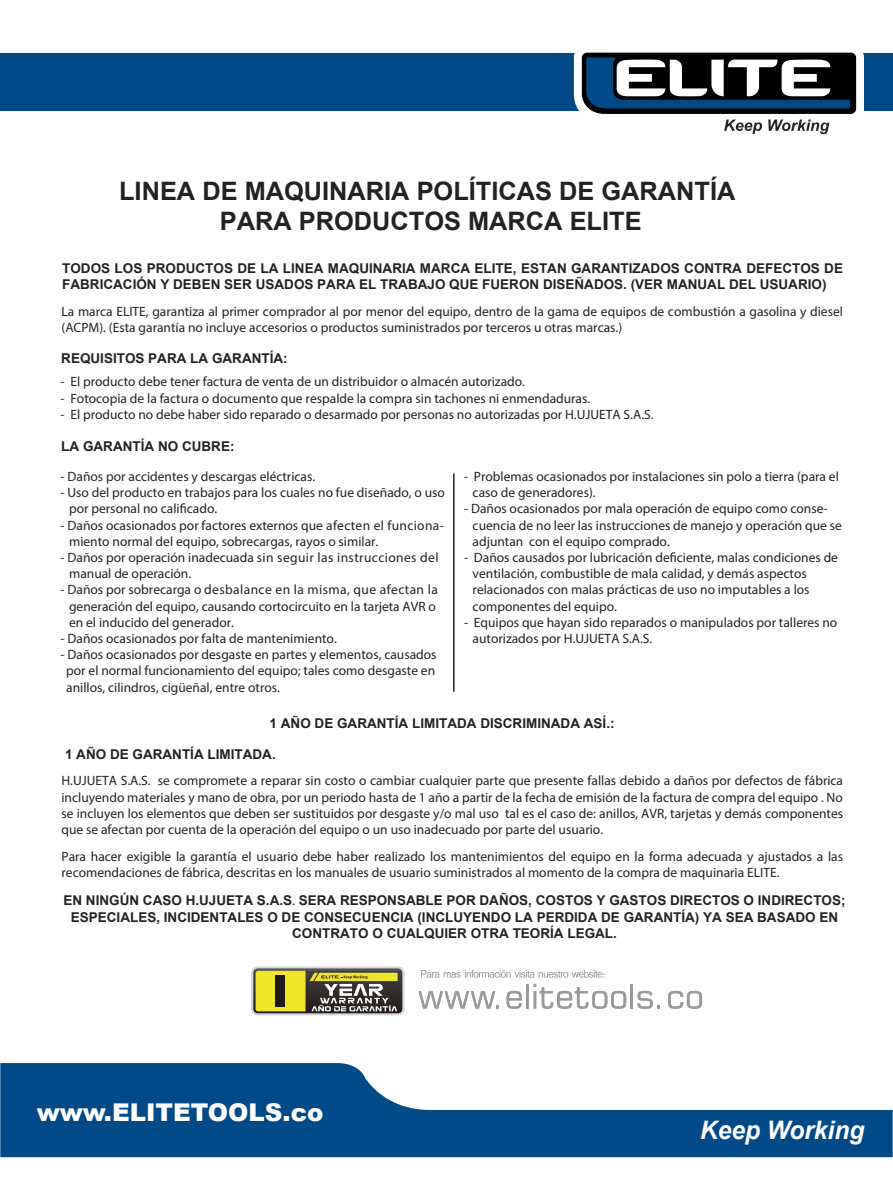
<style>
.page{position:relative;width:893px;height:1191px;background:#fff}
.page>*{position:absolute;margin:0;border:0;box-sizing:border-box;transform-origin:0 0}
.t1{font:italic 700 25.5px "Arial";color:#fff;scale:.96 1}
.t2{font:700 25.35px/30.5px "Arial";color:#222220;text-align:center}
.t3{font:900 24.45px "Arial";color:#fff}
.t4{font:13.5px/16.2px "Myriad Pro";color:#222220}
.t5{font:700 13.5px/16.2px "Arial";color:#222220;text-align:center}
.s1{font-family:"Myriad Pro";font-weight:400}
</style>
<div class="page">
<div style="left:0;top:53px;width:892px;height:58px;background:#004a88"></div>
<svg style="left:0;top:1063px;width:893px;height:94px;fill:#004a88"></svg>
<svg style="left:573px;top:52px;width:291px;height:82px"></svg>
<svg style="left:251px;top:966px;width:153px;height:49px;background:#958e53"></svg>
<svg style="left:418px;top:991px;width:80px;height:17px"></svg>
<svg style="left:506px;top:991px;width:16px;height:17px"></svg>
<hr style="left:526px;top:984px;width:3px;height:24px;background:#9a9a9a">
<svg style="left:534px;top:984px;width:92px;height:24px"></svg>
<hr style="left:631px;top:984px;width:2px;height:24px;background:#9a9a9a">
<svg style="left:637px;top:991px;width:23px;height:17px"></svg>
<svg style="left:668px;top:991px;width:34px;height:17px"></svg>
<svg style="left:421px;top:970px;width:184px;height:7px"></svg>
<hr style="left:453px;top:473px;width:2px;height:218px;background:#222220">
<h2 class="t2" style="left:119px;top:178px;width:618px">LINEA DE MAQUINARIA POLÍTICAS DE GARANTÍA<br>PARA PRODUCTOS MARCA ELITE</h2>
<p class="t5" style="left:62px;top:262px;width:782px;text-align:left">TODOS LOS PRODUCTOS DE LA LINEA MAQUINARIA MARCA ELITE, ESTAN GARANTIZADOS CONTRA DEFECTOS DE<br>FABRICACIÓN Y DEBEN SER USADOS PARA EL TRABAJO QUE FUERON DISEÑADOS. (VER MANUAL DEL USUARIO)</p>
<p class="t4" style="left:62px;top:304px;width:783px">La marca ELITE, garantiza al primer comprador al por menor del equipo, dentro de la gama de equipos de combustión a gasolina y diesel (ACPM). (Esta garantía no incluye accesorios o productos suministrados por terceros u otras marcas.)</p>
<p class="t5" style="left:61px;top:351px;width:228px">REQUISITOS PARA LA GARANTÍA:</p>
<p class="t4" style="left:60px;top:375px;width:466px">- El producto debe tener factura de venta de un distribuidor o almacén autorizado.</p>
<p class="t4" style="left:60px;top:391px;width:531px">- Fotocopia de la factura o documento que respalde la compra sin tachones ni enmendaduras.</p>
<p class="t4" style="left:60px;top:407px;width:595px">- El producto no debe haber sido reparado o desarmado por personas no autorizadas por H.UJUETA S.A.S.</p>
<p class="t5" style="left:61px;top:440px;width:175px">LA GARANTÍA NO CUBRE:</p>
<p class="t4" style="left:60px;top:469px;width:256px">- Daños por accidentes y descargas eléctricas.</p>
<p class="t4" style="left:69px;top:485px;width:377px;text-indent:-9px">- Uso del producto en trabajos para los cuales no fue diseñado, o uso por personal no calificado.</p>
<p class="t4" style="left:69px;top:518px;width:376px;text-indent:-9px">- Daños ocasionados por factores externos que afecten el funciona&shy;miento normal del equipo, sobrecargas, rayos o similar.</p>
<p class="t4" style="left:69px;top:550px;width:371px;text-indent:-9px">- Daños por operación inadecuada sin seguir las instrucciones del manual de operación.</p>
<p class="t4" style="left:69px;top:583px;width:370px;text-indent:-9px">- Daños por sobrecarga o desbalance en la misma, que afectan la generación del equipo, causando cortocircuito en la tarjeta AVR o en el inducido del generador.</p>
<p class="t4" style="left:60px;top:631px;width:278px">- Daños ocasionados por falta de mantenimiento.</p>
<p class="t4" style="left:66px;top:647px;width:372px;text-align:justify;text-indent:-6px">- Daños ocasionados por desgaste en partes y elementos, causados por el normal funcionamiento del equipo; tales como desgaste en anillos, cilindros, cigüeñal, entre otros.</p>
<p class="t4" style="left:473px;top:469px;width:368px;text-indent:-9px">- Problemas ocasionados por instalaciones sin polo a tierra (para el caso de generadores).</p>
<p class="t4" style="left:473px;top:502px;width:371px;text-indent:-9px">- Daños ocasionados por mala operación de equipo como conse&shy;cuencia de no leer las instrucciones de manejo y operación que se adjuntan con el equipo comprado.</p>
<p class="t4" style="left:473px;top:550px;width:367px;text-indent:-9px">- Daños causados por lubricación deficiente, malas condiciones de ventilación, combustible de mala calidad, y demás aspectos relacionados con malas prácticas de uso no imputables a los componentes del equipo.</p>
<p class="t4" style="left:473px;top:615px;width:366px;text-indent:-9px">- Equipos que hayan sido reparados o manipulados por talleres no autorizados por H.UJUETA S.A.S.</p>
<p class="t5" style="left:270px;top:716px;width:346px">1 AÑO DE GARANTÍA LIMITADA DISCRIMINADA ASÍ.:</p>
<p class="t5" style="left:65px;top:747px;width:212px">1 AÑO DE GARANTÍA LIMITADA.</p>
<p class="t4" style="left:62px;top:774px;width:783px;text-align:justify">H.UJUETA S.A.S. se compromete a reparar sin costo o cambiar cualquier parte que presente fallas debido a daños por defectos de fábrica incluyendo materiales y mano de obra, por un periodo hasta de 1 año a partir de la fecha de emisión de la factura de compra del equipo . No se incluyen los elementos que deben ser sustituidos por desgaste y/o mal uso tal es el caso de: anillos, AVR, tarjetas y demás componentes que se afectan por cuenta de la operación del equipo o un uso inadecuado por parte del usuario.</p>
<p class="t4" style="left:62px;top:849px;width:783px">Para hacer exigible la garantía el usuario debe haber realizado los mantenimientos del equipo en la forma adecuada y ajustados a las recomendaciones de fábrica, descritas en los manuales de usuario suministrados al momento de la compra de maquinaria ELITE.</p>
<p class="t5" style="left:63px;top:894px;width:784px">EN NINGÚN CASO H.UJUETA S.A.S<span class="s1">.</span> SERA RESPONSABLE POR DAÑOS, COSTOS Y GASTOS DIRECTOS O INDIRECTOS;<br>ESPECIALES, INCIDENTALES O DE CONSECUENCIA (INCLUYENDO LA PERDIDA DE GARANTÍA) YA SEA BASADO EN<br>CONTRATO O CUALQUIER OTRA TEORÍA LEGAL.</p>
<h3 class="t3" style="left:37px;top:1098px;width:288px">www.ELITETOOLS.co</h3>
<h1 class="t1" style="left:700px;top:1121px;width:173px">Keep Working</h1>
</div>
